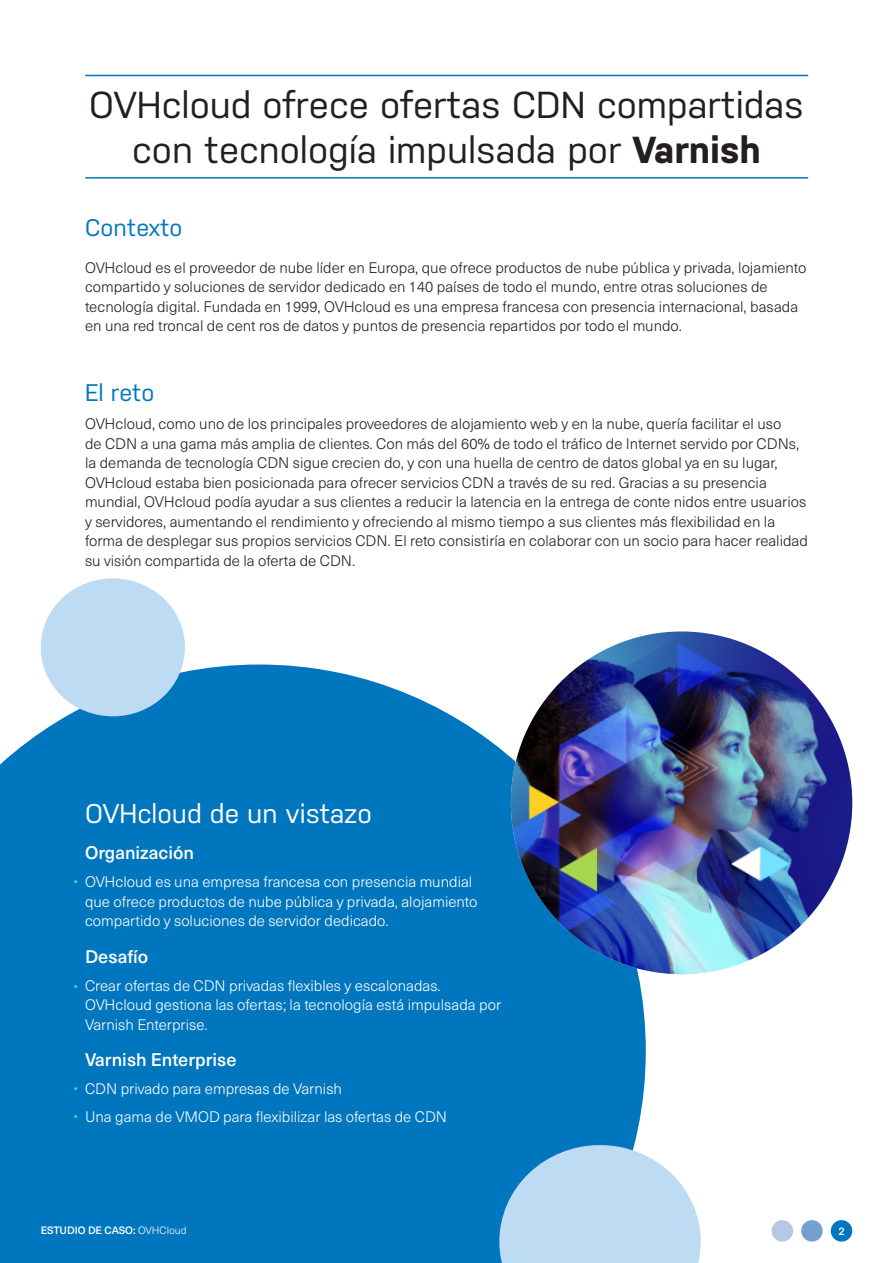
<style>
.page{position:relative;width:893px;height:1263px;background:#fff}
.page>*{position:absolute;margin:0;border:0;box-sizing:border-box;transform-origin:0 0}
.Page_Header_1{font:37.5px/45px "Nudista";color:#231f20;text-align:center}
.Headlines{font:27px "Nudista";color:#fff}
.Headlines-2{font:24px "Nudista";color:#0076be}
.Body_copy{font:500 18px "Neue Haas Unica W1 G";color:#fff}
.Body_copy-2{font:300 15px/19.5px "Neue Haas Unica W1 G";color:#231f20}
.Body_copy-3{font:300 15px/19.5px "Neue Haas Unica W1 G";color:#fff}
.Body_copy-4{font:300 15px "Neue Haas Unica W1 G";color:#5ec5be}
.Body_copy-5{font:500 10.5px "Neue Haas Unica W1 G";letter-spacing:-.005em;color:#fff}
.t1{font:600 10.5px "Nudista";color:#fff}
.s1{font-weight:700}
.s2{font-weight:300}
</style>
<div class="page">
<div style="left:0;top:664px;width:646px;height:599px;background:#0076be"></div>
<hr style="left:85px;top:177px;width:723px;height:2px;background:#0076be">
<hr style="left:85px;top:75px;width:723px;height:1px;background:#0076be">
<img style="left:511px;top:631px;width:341px;height:343px">
<div style="left:831px;top:1220px;width:21px;height:21px;background:#0076be;border-radius:50%"></div>
<div style="left:801px;top:1220px;width:22px;height:21px;background:#739fd3;border-radius:50%"></div>
<div style="left:772px;top:1220px;width:21px;height:21px;background:#b5c8e6;border-radius:50%"></div>
<svg style="left:490px;top:1136px;width:211px;height:127px;background:#a3cdeb"></svg>
<svg style="left:34px;top:578px;width:157px;height:144px"></svg>
<p class="Page_Header_1" style="left:89px;top:82px;width:716px">OVHcloud ofrece ofertas CDN compartidas con tecnología impulsada por <span class="s1">Varnish</span></p>
<p class="Headlines-2" style="left:85px;top:214px;width:99px">Contexto</p>
<p class="Body_copy-2" style="left:85px;top:257px;width:723px">OVHcloud es el proveedor de nube líder en Europa, que ofrece productos de nube pública y privada, lojamiento compartido y soluciones de servidor dedicado en 140 países de todo el mundo, entre otras soluciones de tecnología digital. Fundada en 1999, OVHcloud es una empresa francesa con presencia internacional, basada en una red troncal de cent ros de datos y puntos de presencia repartidos por todo el mundo.</p>
<p class="Headlines-2" style="left:85px;top:379px;width:71px">El reto</p>
<p class="Body_copy-2" style="left:85px;top:413px;width:724px">OVHcloud, como uno de los principales proveedores de alojamiento web y en la nube, quería facilitar el uso<br>de CDN a una gama más amplia de clientes. Con más del 60% de todo el tráfico de Internet servido por CDNs, la demanda de tecnología CDN sigue crecien do, y con una huella de centro de datos global ya en su lugar, OVHcloud estaba bien posicionada para ofrecer servicios CDN a través de su red. Gracias a su presencia mundial, OVHcloud podía ayudar a sus clientes a reducir la latencia en la entrega de conte nidos entre usuarios y servidores, aumentando el rendimiento y ofreciendo al mismo tiempo a sus clientes más flexibilidad en la forma de desplegar sus propios servicios CDN. El reto consistiría en colaborar con un socio para hacer realidad su visión compartida de la oferta de CDN.</p>
<p class="Headlines" style="left:85px;top:798px;width:288px">OVHcloud de un vistazo</p>
<p class="Body_copy" style="left:85px;top:839px;width:111px">Organización</p>
<p class="Body_copy-3" style="left:85px;top:871px;width:394px">OVHcloud es una empresa francesa con presencia mundial que ofrece productos de nube pública y privada, alojamiento compartido y soluciones de servidor dedicado.</p>
<p class="Body_copy" style="left:85px;top:943px;width:65px">Desafío</p>
<p class="Body_copy-3" style="left:85px;top:975px;width:418px">Crear ofertas de CDN privadas flexibles y escalonadas.<br>OVHcloud gestiona las ofertas; la tecnología está impulsada por<br>Varnish Enterprise.</p>
<p class="Body_copy" style="left:85px;top:1046px;width:153px">Varnish Enterprise</p>
<p class="Body_copy-3" style="left:85px;top:1079px;width:258px">CDN privado para empresas de Varnish</p>
<p class="Body_copy-3" style="left:85px;top:1107px;width:363px">Una gama de VMOD para flexibilizar las ofertas de CDN</p>
<p class="Body_copy-4" style="left:73px;top:871px;width:6px">•</p>
<p class="Body_copy-4" style="left:73px;top:975px;width:6px">•</p>
<p class="Body_copy-4" style="left:73px;top:1078px;width:6px">•</p>
<p class="Body_copy-4" style="left:73px;top:1106px;width:6px">•</p>
<p class="Headlines" style="left:831px;top:1216px;width:18px">A</p>
<p class="Body_copy-5" style="left:41px;top:1222px;width:148px">ESTUDIO DE CASO: <span class="s2">OVHCloud</span></p>
<p class="t1" style="left:838px;top:1225px;width:8px">2</p>
</div>
